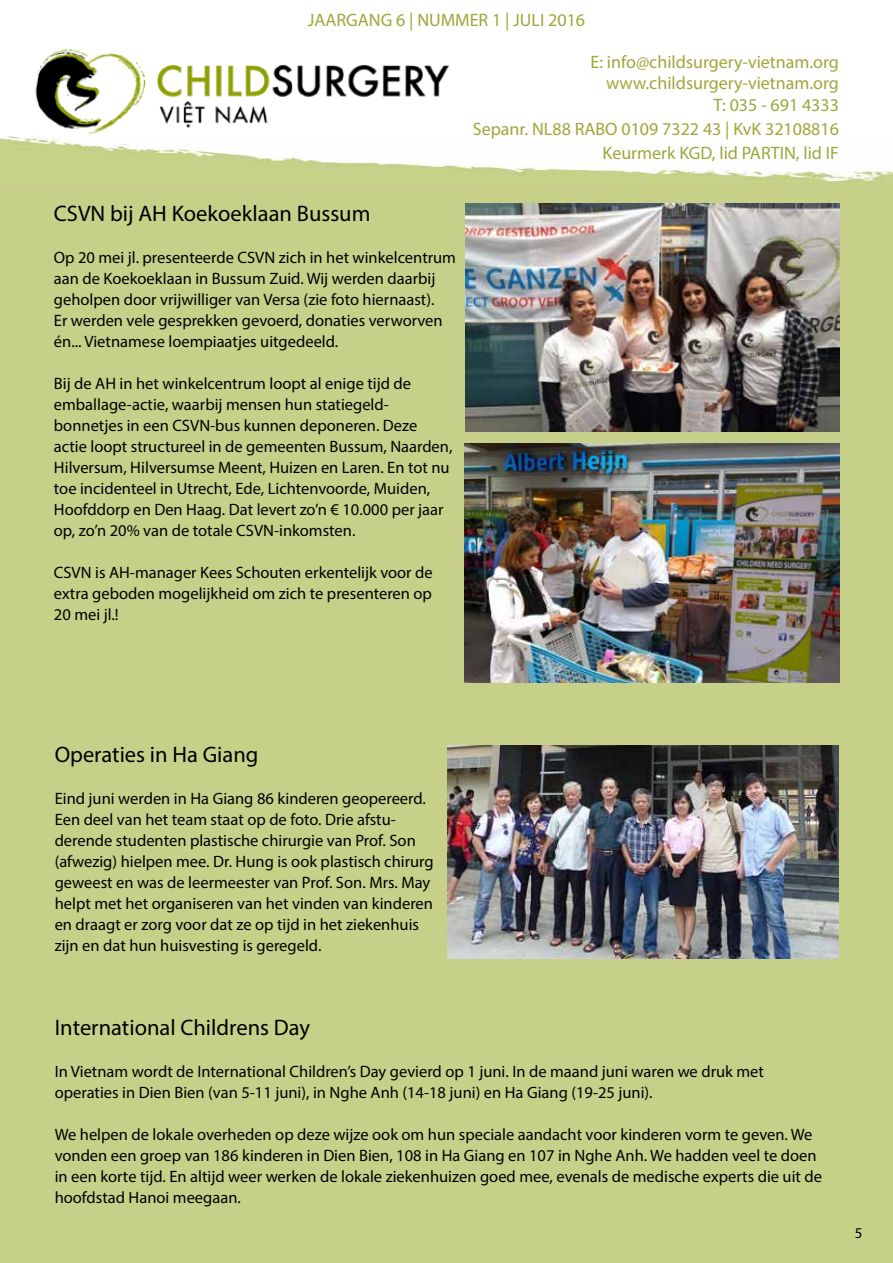
<style>
.page{position:relative;width:893px;height:1263px;background:#fff}
.page>*{position:absolute;margin:0;border:0;box-sizing:border-box;transform-origin:0 0}
.t1{font:22.5px "Myriad Pro";color:#000101}
.t2{font:18px/21.6px "Myriad Pro";color:#9ea73a;text-align:right}
.t3{font:16.5px/21px "Myriad Pro";color:#000101}
.t4{font:16.5px/21px "Myriad Pro";color:#000}
.t5{font:15px "Myriad Pro";color:#000101}
</style>
<div class="page">
<div style="left:0;top:136px;width:893px;height:1127px;background:#c6d088"></div>
<img style="left:35px;top:48px;width:414px;height:86px">
<img style="left:0;top:136px;width:893px;height:46px">
<img style="left:447px;top:745px;width:392px;height:213px">
<img style="left:466px;top:204px;width:373px;height:228px">
<img style="left:465px;top:443px;width:374px;height:239px">
<p class="t2" style="left:308px;top:9px;width:279px">JAARGANG 6 | NUMMER 1 | JULI 2016</p>
<h1 class="t1" style="left:54px;top:200px;width:318px">CSVN bij AH Koekoeklaan Bussum</h1>
<p class="t3" style="left:54px;top:247px;width:404px">Op 20 mei jl. presenteerde CSVN zich in het winkelcentrum aan de Koekoeklaan in Bussum Zuid. Wij werden daarbij geholpen door vrijwilliger van Versa (zie foto hiernaast).<br>Er werden vele gesprekken gevoerd, donaties verworven én... Vietnamese loempiaatjes uitgedeeld.</p>
<p class="t3" style="left:54px;top:373px;width:400px">Bij de AH in het winkelcentrum loopt al enige tijd de emballage-actie, waarbij mensen hun statiegeld&shy;bonnetjes in een CSVN-bus kunnen deponeren. Deze actie loopt structureel in de gemeenten Bussum, Naarden, Hilversum, Hilversumse Meent, Huizen en Laren. En tot nu toe incidenteel in Utrecht, Ede, Lichtenvoorde, Muiden, Hoofddorp en Den Haag. Dat levert zo’n € 10.000 per jaar op, zo’n 20% van de totale CSVN-inkomsten.</p>
<p class="t3" style="left:54px;top:562px;width:380px;text-align:justify">CSVN is AH-manager Kees Schouten erkentelijk voor de extra geboden mogelijkheid om zich te presenteren op 20 mei jl.!</p>
<p class="t2" style="left:590px;top:50px;width:250px">E: info@childsurgery-vietnam.org www.childsurgery-vietnam.org<br>T: 035 - 691 4333</p>
<p class="t2" style="left:473px;top:116px;width:368px;line-height:24px">Sepanr. NL88 RABO 0109 7322 43 | KvK 32108816<br>Keurmerk KGD, lid PARTIN, lid IF</p>
<h1 class="t1" style="left:55px;top:741px;width:205px">Operaties in Ha Giang</h1>
<p class="t4" style="left:55px;top:788px;width:380px">Eind juni werden in Ha Giang 86 kinderen geopereerd.<br>Een deel van het team staat op de foto. Drie afstu&shy;derende studenten plastische chirurgie van Prof. Son (afwezig) hielpen mee. Dr. Hung is ook plastisch chirurg geweest en was de leermeester van Prof. Son. Mrs. May helpt met het organiseren van het vinden van kinderen en draagt er zorg voor dat ze op tijd in het ziekenhuis zijn en dat hun huisvesting is geregeld.</p>
<h1 class="t1" style="left:55px;top:1014px;width:257px">International Childrens Day</h1>
<p class="t3" style="left:55px;top:1061px;width:711px">In Vietnam wordt de International Children’s Day gevierd op 1 juni. In de maand juni waren we druk met operaties in Dien Bien (van 5-11 juni), in Nghe Anh (14-18 juni) en Ha Giang (19-25 juni).</p>
<p class="t3" style="left:55px;top:1124px;width:769px">We helpen de lokale overheden op deze wijze ook om hun speciale aandacht voor kinderen vorm te geven. We vonden een groep van 186 kinderen in Dien Bien, 108 in Ha Giang en 107 in Nghe Anh. We hadden veel te doen in een korte tijd. En altijd weer werken de lokale ziekenhuizen goed mee, evenals de medische experts die uit de hoofdstad Hanoi meegaan.</p>
<p class="t5" style="left:855px;top:1224px;width:9px">5</p>
</div>
